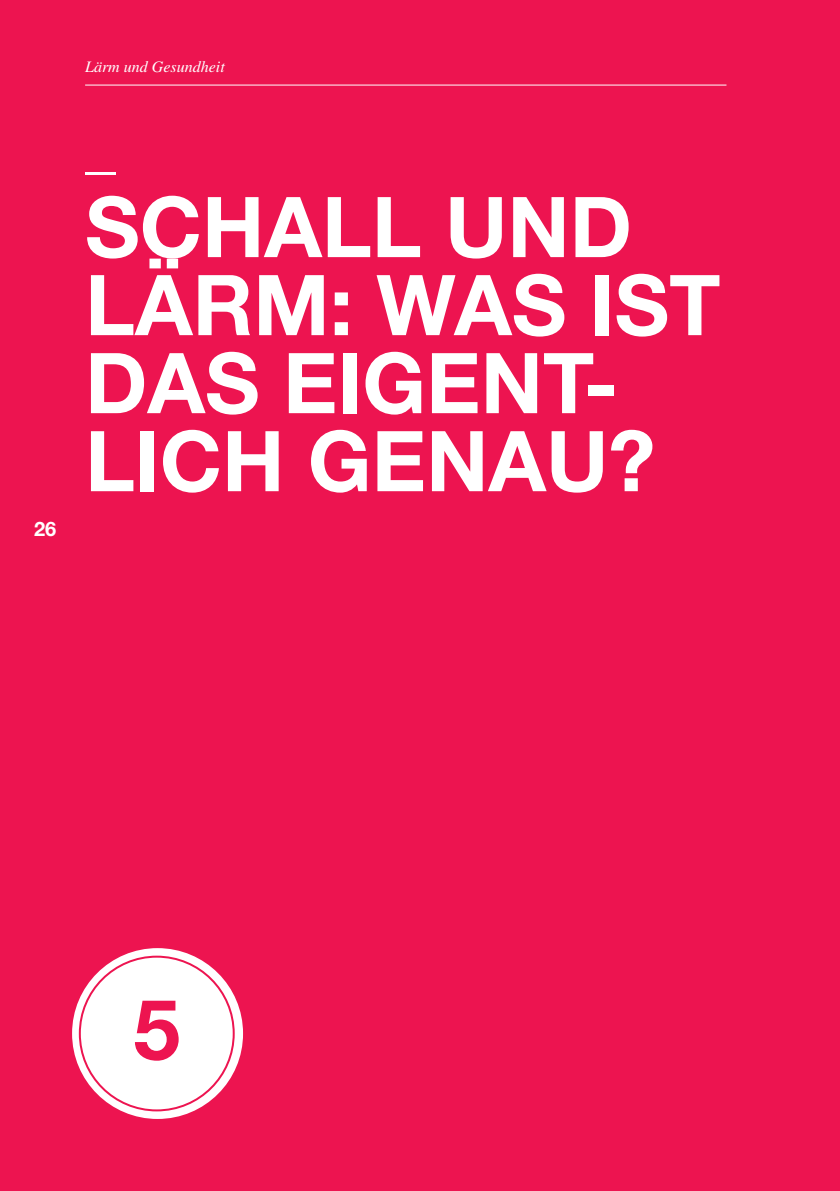
<style>
.page{position:relative;width:840px;height:1191px;background:#fff}
.page>*{position:absolute;margin:0;border:0;box-sizing:border-box;transform-origin:0 0}
.t1{font:700 84px/78px "Helvetica Neue";color:#fff}
.t2{font:700 84px "Helvetica Neue";color:#ed1450}
.t3{font:700 20px "Helvetica Neue";color:#fff}
.t4{font:italic 16px "Times";color:#fff}
</style>
<div class="page">
<div style="left:0;top:0;width:839px;height:1191px;background:#ed1450"></div>
<hr style="left:85px;top:85px;width:641px;height:1px;background:#fff">
<hr style="left:85px;top:172px;width:31px;height:3px;background:#fff">
<div style="left:72px;top:948px;width:171px;height:171px;background:#fff;border-radius:50%"></div>
<p class="t4" style="left:85px;top:58px;width:141px">Lärm und Gesundheit</p>
<p class="t3" style="left:34px;top:516px;width:24px">26</p>
<p class="t1" style="left:85px;top:186px;width:636px">SCHALL UND<br>LÄRM: WAS IST<br>DAS EIGENT-<br>LICH GENAU?</p>
<p class="t2" style="left:133px;top:977px;width:48px">5</p>
</div>
